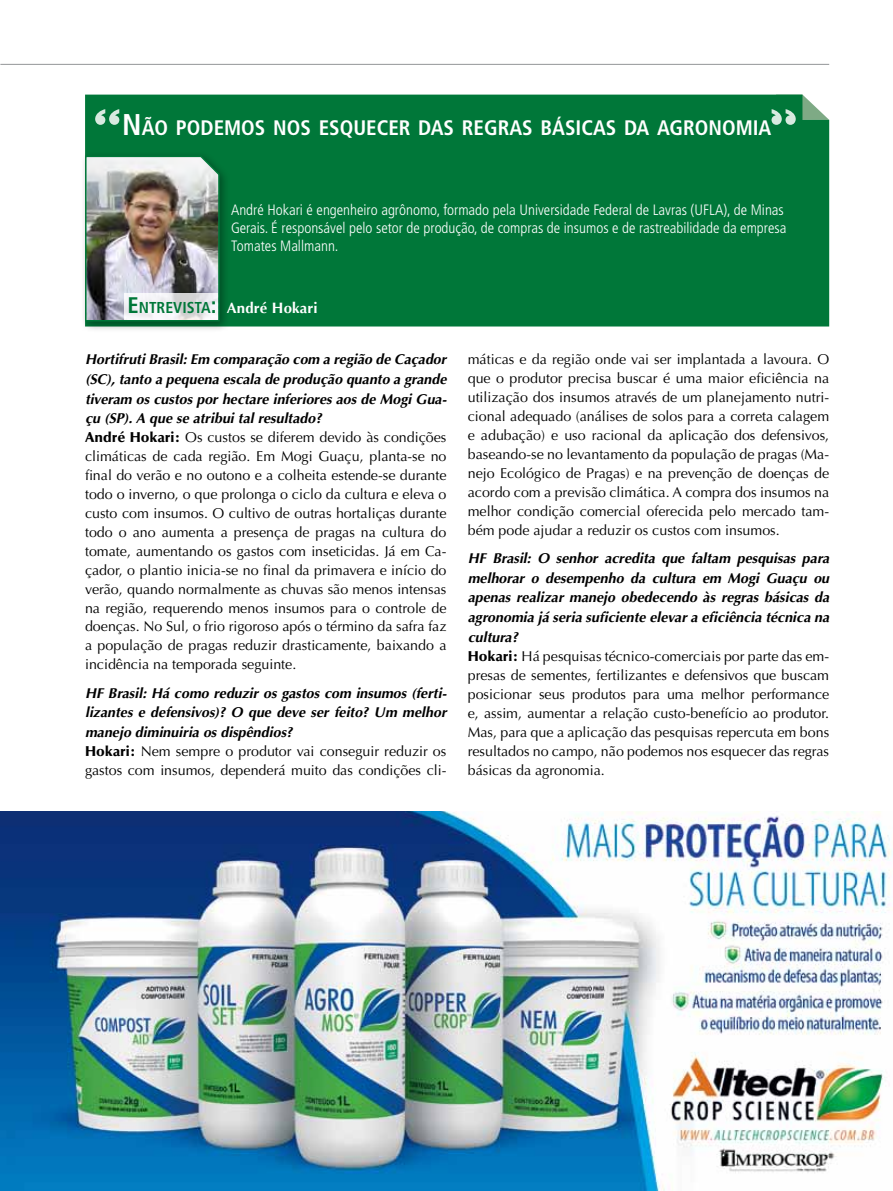
<style>
.page{position:relative;width:893px;height:1191px;background:#fff}
.page>*{position:absolute;margin:0;border:0;box-sizing:border-box;transform-origin:0 0}
.t1{font:700 72px "Prestige Elite Std";color:#fff}
.t2{font:700 condensed 21px "Frutiger";color:#fff}
.t3{font:300 condensed 15px/18px "Frutiger";color:#fff}
.t4{font:700 15px "Optima";letter-spacing:.01em;color:#fff}
.t5{font:14.25px/19px "Optima";color:#000}
.t6{font:italic 700 14.25px/19.4px "Optima";color:#000}
.s1{font-size:30px}
.s2{font-family:"Frutiger";font-stretch:condensed;font-size:22.5px;color:#007739}
.s3{font-family:"Frutiger";font-stretch:condensed;font-size:15.75px;color:#007739}
.s4{font-weight:700;font-style:italic}
.s5{font-weight:900}
.s6{font-weight:900;font-style:normal}
.s7{font-weight:400;font-style:normal}
</style>
<div class="page">
<div style="left:85px;top:95px;width:744px;height:231px;background:#007739"></div>
<div style="left:80px;top:150px;width:151px;height:182px;background:#000;opacity:.35"></div>
<img style="left:84px;top:155px;width:136px;height:167px">
<svg style="left:124px;top:294px;width:94px;height:26px;fill:#f1f0f3"></svg>
<hr style="left:0;top:64px;width:829px;height:1px;background:#939598">
<img style="left:0;top:811px;width:893px;height:380px">
<svg style="left:771px;top:95px;width:58px;height:30px"></svg>
<h1 class="t1" style="left:85px;top:92px;width:45px">“</h1>
<h2 class="t2" style="left:122px;top:115px;width:651px"><span class="s1">N</span>ÃO PODEMOS NOS ESQUECER DAS REGRAS BÁSICAS DA AGRONOMIA</h2>
<p class="t3" style="left:231px;top:201px;width:557px">André Hokari é engenheiro agrônomo, formado pela Universidade Federal de Lavras (UFLA), de Minas<br>Gerais. É responsável pelo setor de produção, de compras de insumos e de rastreabilidade da empresa<br>Tomates Mallmann.</p>
<p class="t4" style="left:127px;top:299px;width:192px"><span class="s2">E</span> <span class="s3">NTREVISTA</span><span class="s2">:</span> André Hokari</p>
<p class="t5" style="left:85px;top:350px;width:363px"><span class="s4">Hortifruti Brasil: Em comparação com a região de Caçador (SC), tanto a pequena escala de produção quanto a grande tiveram os custos por hectare inferiores aos de Mogi Gua&shy;çu (SP). A que se atribui tal resultado?<br></span><span class="s5">André Hokari:</span> Os custos se diferem devido às condições climáticas de cada região. Em Mogi Guaçu, planta-se no final do verão e no outono e a colheita estende-se durante todo o inverno, o que prolonga o ciclo da cultura e eleva o custo com insumos. O cultivo de outras hortaliças durante todo o ano aumenta a presença de pragas na cultura do tomate, aumentando os gastos com inseticidas. Já em Ca&shy;çador, o plantio inicia-se no final da primavera e início do verão, quando normalmente as chuvas são menos intensas na região, requerendo menos insumos para o controle de doenças. No Sul, o frio rigoroso após o término da safra faz a população de pragas reduzir drasticamente, baixando a incidência na temporada seguinte.</p>
<p class="t6" style="left:85px;top:683px;width:363px">HF Brasil: Há como reduzir os gastos com insumos (ferti&shy;lizantes e defensivos)? O que deve ser feito? Um melhor manejo diminuiria os dispêndios?<br><span class="s6">Hokari:</span> <span class="s7">Nem sempre o produtor vai conseguir reduzir os gastos com insumos, dependerá muito das condições cli-</span></p>
<p class="t5" style="left:468px;top:350px;width:363px;text-align:justify">máticas e da região onde vai ser implantada a lavoura. O que o produtor precisa buscar é uma maior eficiência na utilização dos insumos através de um planejamento nutri&shy;cional adequado (análises de solos para a correta calagem e adubação) e uso racional da aplicação dos defensivos, baseando-se no levantamento da população de pragas (Ma&shy;nejo Ecológico de Pragas) e na prevenção de doenças de acordo com a previsão climática. A compra dos insumos na melhor condição comercial oferecida pelo mercado tam&shy;bém pode ajudar a reduzir os custos com insumos.</p>
<p class="t5" style="left:468px;top:549px;width:363px"><span class="s4">HF Brasil: O senhor acredita que faltam pesquisas para melhorar o desempenho da cultura em Mogi Guaçu ou apenas realizar manejo obedecendo às regras básicas da agronomia já seria suficiente elevar a eficiência técnica na cultura?<br></span><span class="s5">Hokari:</span> Há pesquisas técnico-comerciais por parte das em&shy;presas de sementes, fertilizantes e defensivos que buscam posicionar seus produtos para uma melhor performance e, assim, aumentar a relação custo-benefício ao produtor.<br>Mas, para que a aplicação das pesquisas repercuta em bons resultados no campo, não podemos nos esquecer das regras básicas da agronomia.</p>
</div>
